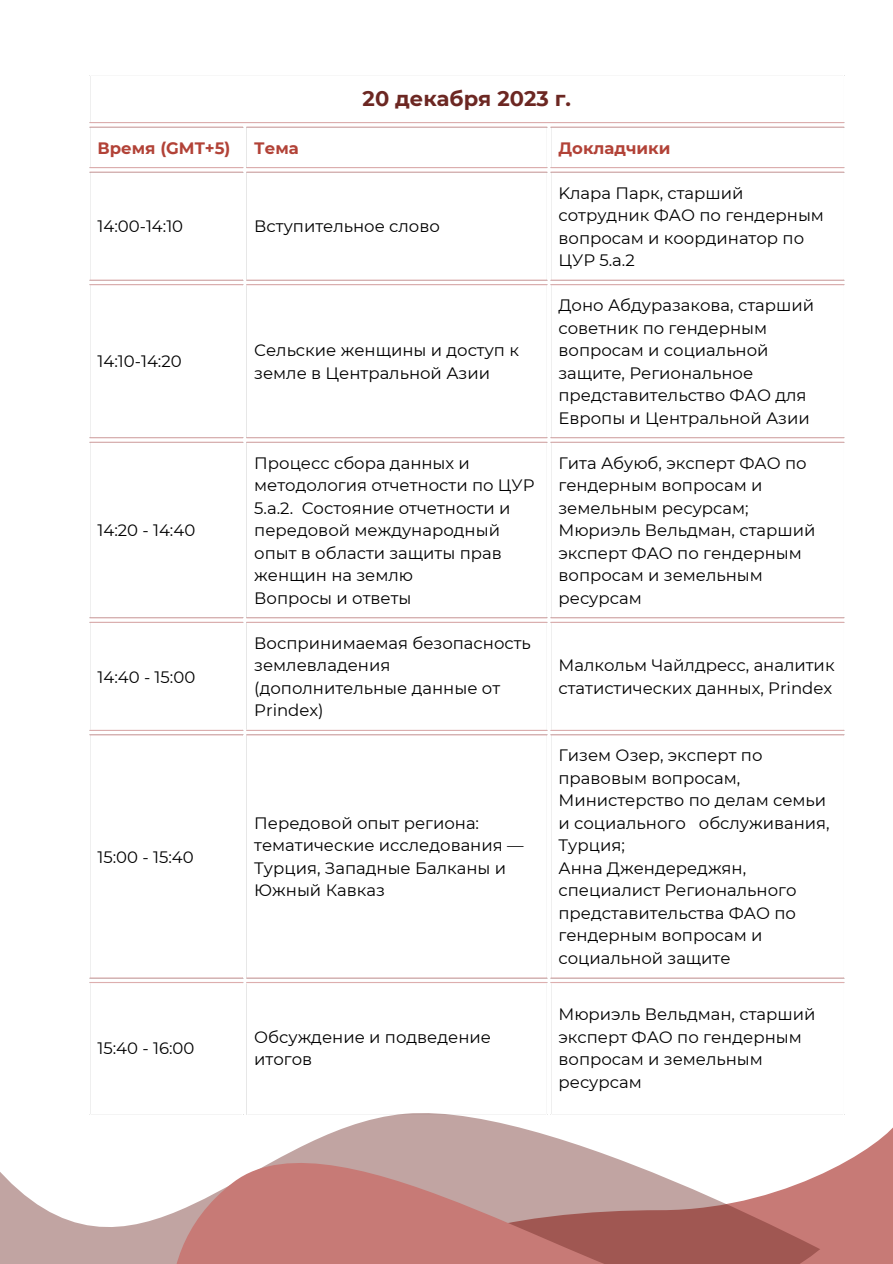
<style>
.page{position:relative;width:893px;height:1264px;background:#fff}
.page>*{position:absolute;margin:0;border:0;box-sizing:border-box;transform-origin:0 0}
.t1{font:700 21px "Montserrat";color:#6c2722}
.t2{font:16.5px/22.5px "Montserrat";color:#000}
.t3{font:700 16.5px "Montserrat";color:#b24237}
</style>
<div class="page">
<hr style="left:90px;top:122px;width:754px;height:1px;background:#ddaeae">
<hr style="left:90px;top:126px;width:153px;height:2px;background:#ddaeae">
<hr style="left:90px;top:167px;width:153px;height:1px;background:#ddaeae">
<hr style="left:246px;top:126px;width:301px;height:2px;background:#ddaeae">
<hr style="left:246px;top:167px;width:301px;height:1px;background:#ddaeae">
<hr style="left:550px;top:126px;width:294px;height:2px;background:#ddaeae">
<hr style="left:550px;top:167px;width:294px;height:1px;background:#ddaeae">
<hr style="left:90px;top:171px;width:153px;height:2px;background:#ddaeae">
<hr style="left:90px;top:279px;width:153px;height:2px;background:#ddaeae">
<hr style="left:246px;top:171px;width:301px;height:2px;background:#ddaeae">
<hr style="left:246px;top:279px;width:301px;height:2px;background:#ddaeae">
<hr style="left:550px;top:171px;width:294px;height:2px;background:#ddaeae">
<hr style="left:550px;top:279px;width:294px;height:2px;background:#ddaeae">
<hr style="left:90px;top:284px;width:153px;height:1px;background:#ddaeae">
<hr style="left:90px;top:437px;width:153px;height:1px;background:#ddaeae">
<hr style="left:246px;top:284px;width:301px;height:1px;background:#ddaeae">
<hr style="left:246px;top:437px;width:301px;height:1px;background:#ddaeae">
<hr style="left:550px;top:284px;width:294px;height:1px;background:#ddaeae">
<hr style="left:550px;top:437px;width:294px;height:1px;background:#ddaeae">
<hr style="left:90px;top:441px;width:153px;height:2px;background:#ddaeae">
<hr style="left:90px;top:617px;width:153px;height:1px;background:#ddaeae">
<hr style="left:246px;top:441px;width:301px;height:2px;background:#ddaeae">
<hr style="left:246px;top:617px;width:301px;height:1px;background:#ddaeae">
<hr style="left:550px;top:441px;width:294px;height:2px;background:#ddaeae">
<hr style="left:550px;top:617px;width:294px;height:1px;background:#ddaeae">
<hr style="left:90px;top:621px;width:153px;height:2px;background:#ddaeae">
<hr style="left:90px;top:729px;width:153px;height:2px;background:#ddaeae">
<hr style="left:246px;top:621px;width:301px;height:2px;background:#ddaeae">
<hr style="left:246px;top:729px;width:301px;height:2px;background:#ddaeae">
<hr style="left:550px;top:621px;width:294px;height:2px;background:#ddaeae">
<hr style="left:550px;top:729px;width:294px;height:2px;background:#ddaeae">
<hr style="left:90px;top:734px;width:153px;height:1px;background:#ddaeae">
<hr style="left:90px;top:977px;width:153px;height:1px;background:#ddaeae">
<hr style="left:246px;top:734px;width:301px;height:1px;background:#ddaeae">
<hr style="left:246px;top:977px;width:301px;height:1px;background:#ddaeae">
<hr style="left:550px;top:734px;width:294px;height:1px;background:#ddaeae">
<hr style="left:550px;top:977px;width:294px;height:1px;background:#ddaeae">
<hr style="left:90px;top:981px;width:153px;height:2px;background:#ddaeae">
<hr style="left:246px;top:981px;width:301px;height:2px;background:#ddaeae">
<hr style="left:550px;top:981px;width:294px;height:2px;background:#ddaeae">
<svg style="left:0;top:1112px;width:128px;height:151px"></svg>
<svg style="left:128px;top:1101px;width:764px;height:162px"></svg>
<p class="t1" style="left:362px;top:86px;width:210px">20 декабря 2023 г.</p>
<p class="t3" style="left:97px;top:137px;width:134px">Время (GMT+5)</p>
<p class="t3" style="left:254px;top:137px;width:46px">Тема</p>
<p class="t3" style="left:558px;top:137px;width:114px">Докладчики</p>
<p class="t2" style="left:97px;top:215px;width:87px">14:00-14:10</p>
<p class="t2" style="left:254px;top:215px;width:187px">Вступительное слово</p>
<p class="t2" style="left:97px;top:350px;width:86px">14:10-14:20</p>
<p class="t2" style="left:254px;top:339px;width:266px">Сельские женщины и доступ к земле в Центральной Азии</p>
<p class="t2" style="left:97px;top:519px;width:99px">14:20 - 14:40</p>
<p class="t2" style="left:97px;top:665px;width:99px">14:40 - 15:00</p>
<p class="t2" style="left:97px;top:845px;width:98px">15:00 - 15:40</p>
<p class="t2" style="left:97px;top:1036px;width:98px">15:40 - 16:00</p>
<p class="t2" style="left:254px;top:451px;width:282px">Процесс сбора данных и методология отчетности по ЦУР<br>5.a.2. Состояние отчетности и передовой международный опыт в области защиты прав женщин на землю</p>
<p class="t2" style="left:254px;top:586px;width:159px">Вопросы и ответы</p>
<p class="t2" style="left:254px;top:631px;width:278px">Воспринимаемая безопасность землевладения (дополнительные данные от<br>Prindex)</p>
<p class="t2" style="left:254px;top:811px;width:271px">Передовой опыт региона: тематические исследования —<br>Турция, Западные Балканы и<br>Южный Кавказ</p>
<p class="t2" style="left:254px;top:1025px;width:238px">Обсуждение и подведение итогов</p>
<p class="t2" style="left:558px;top:181px;width:267px">Kлара Парк, старший сотрудник ФАО по гендерным вопросам и координатор по<br>ЦУР 5.a.2</p>
<p class="t2" style="left:558px;top:294px;width:257px">Доно Абдуразакова, старший советник по гендерным вопросам и социальной защите, Региональное представительство ФАО для<br>Европы и Центральной Азии</p>
<p class="t2" style="left:558px;top:451px;width:250px">Гита Абуюб, эксперт ФАО по гендерным вопросам и земельным ресурсам;</p>
<p class="t2" style="left:558px;top:519px;width:258px">Мюриэль Вельдман, старший эксперт ФАО по гендерным вопросам и земельным ресурсам</p>
<p class="t2" style="left:558px;top:654px;width:277px">Малкольм Чайлдресс, аналитик статистических данных, Prindex</p>
<p class="t2" style="left:558px;top:744px;width:273px">Гизем Озер, эксперт по правовым вопросам,<br>Министерство по делам семьи и социального обслуживания,<br>Турция;</p>
<p class="t2" style="left:558px;top:856px;width:239px">Анна Джендерeджян, специалист Регионального представительства ФАО по гендерным вопросам и социальной защите</p>
<p class="t2" style="left:558px;top:1003px;width:258px">Мюриэль Вельдман, старший эксперт ФАО по гендерным вопросам и земельным ресурсам</p>
</div>
